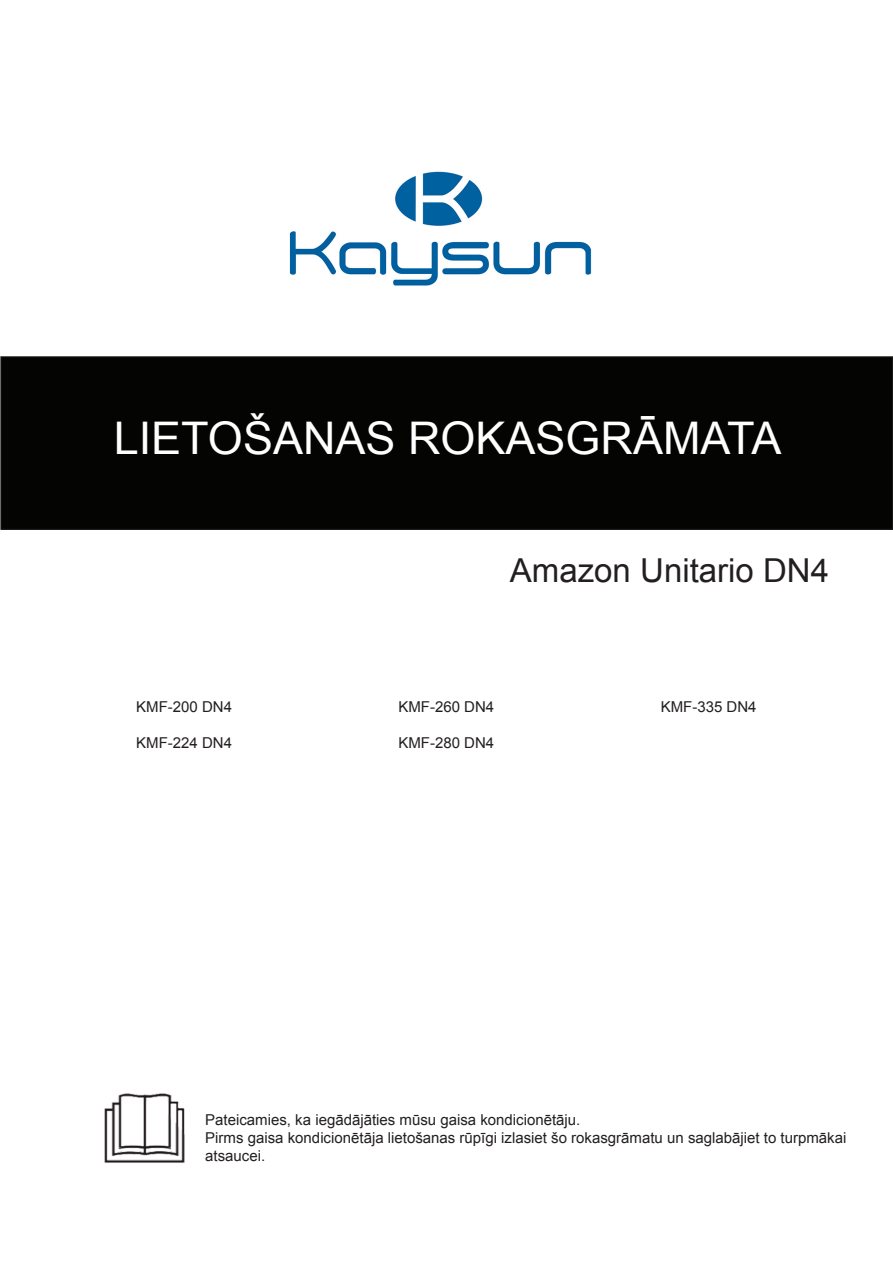
<style>
.page{position:relative;width:893px;height:1263px;background:#fff}
.page>*{position:absolute;margin:0;border:0;box-sizing:border-box;transform-origin:0 0}
.t1{font:45px "Arial";color:#fff}
.t2{font:33px "Arial";color:#231f20}
.t3{font:15px/18px "Arial";color:#231f20}
</style>
<div class="page">
<img style="left:104px;top:1093px;width:81px;height:70px">
<div style="left:1px;top:357px;width:892px;height:172px;background:#040503"></div>
<div style="left:1px;top:356px;width:892px;height:173px;border:1px solid #231f20"></div>
<img style="left:289px;top:171px;width:303px;height:115px">
<p class="t1" style="left:114px;top:408px;width:669px">LIETOŠANAS ROKASGRĀMATA</p>
<p class="t3" style="left:136px;top:698px;width:97px">KMF-200 DN4</p>
<p class="t3" style="left:136px;top:734px;width:97px">KMF-224 DN4</p>
<p class="t2" style="left:510px;top:549px;width:321px">Amazon Unitario DN4</p>
<p class="t3" style="left:398px;top:698px;width:97px">KMF-260 DN4</p>
<p class="t3" style="left:398px;top:734px;width:97px">KMF-280 DN4</p>
<p class="t3" style="left:661px;top:698px;width:97px">KMF-335 DN4</p>
<p class="t3" style="left:205px;top:1111px;width:377px">Pateicamies, ka iegādājāties mūsu gaisa kondicionētāju.</p>
<p class="t3" style="left:205px;top:1129px;width:643px">Pirms gaisa kondicionētāja lietošanas rūpīgi izlasiet šo rokasgrāmatu un saglabājiet to turpmākai atsaucei.</p>
</div>
